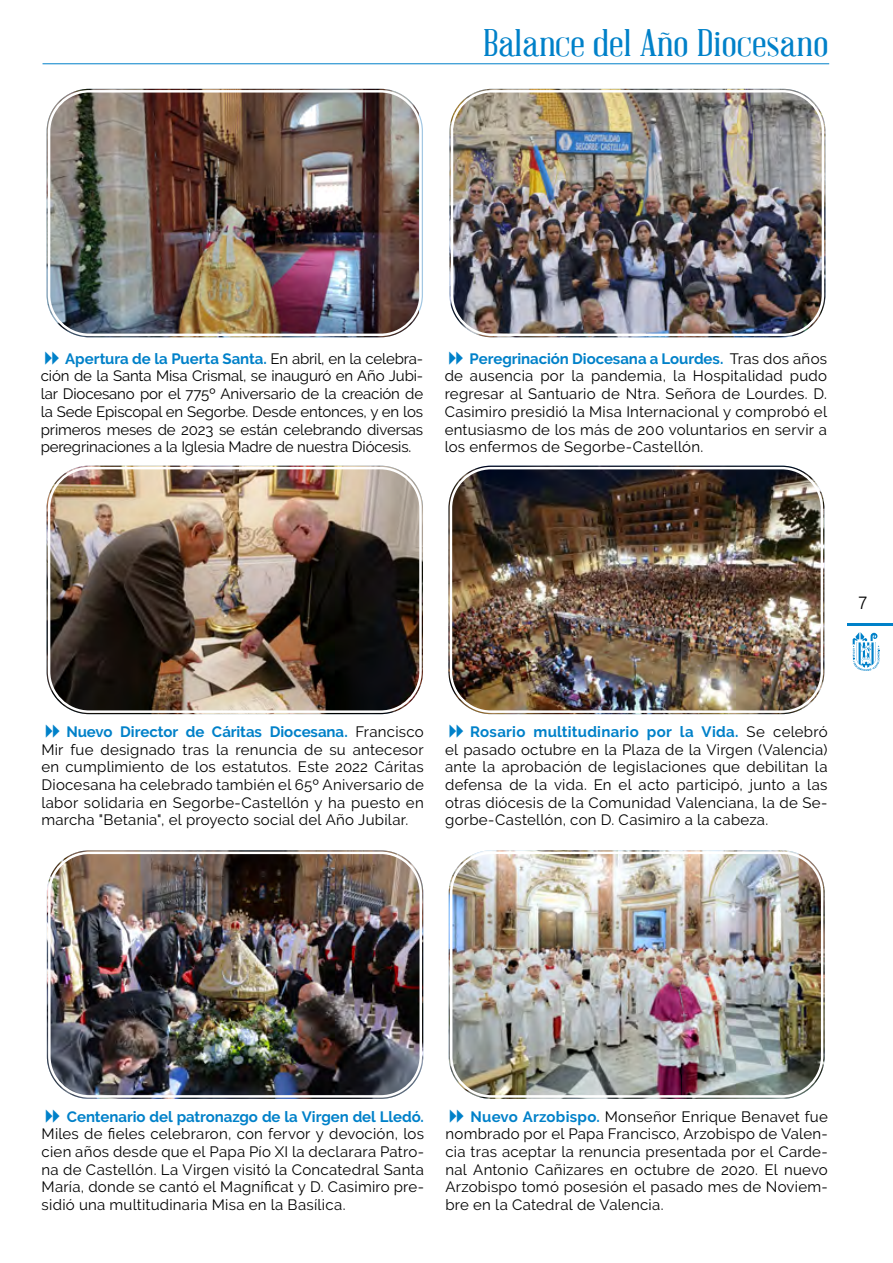
<style>
.page{position:relative;width:893px;height:1263px;background:#fff}
.page>*{position:absolute;margin:0;border:0;box-sizing:border-box;transform-origin:0 0}
.t1{font:37.5px "Abraham Lincoln";color:#0081c9;scale:1.2 1}
.t2{font:300 18px "Ubuntu";color:#000}
.t3{font:15px/17.7px "Raleway";letter-spacing:.015em;color:#000;text-align:justify}
.t4{font:700 15px "Raleway";letter-spacing:-.005em;color:#0081c9}
.s1{font-weight:700;color:#0081c9}
</style>
<div class="page">
<hr style="left:847px;top:624px;width:46px;height:2px;background:#0081c9">
<svg style="left:853px;top:632px;width:26px;height:39px"></svg>
<hr style="left:43px;top:63px;width:786px;height:1px;background:#0081c9">
<img style="left:47px;top:466px;width:376px;height:248px">
<div style="left:43px;top:462px;width:384px;height:256px;border:2px solid #fff;border-radius:45px"></div>
<div style="left:48px;top:467px;width:374px;height:246px;border:2px solid #fff;border-radius:40px"></div>
<img style="left:448px;top:466px;width:376px;height:248px">
<div style="left:445px;top:462px;width:383px;height:256px;border:2px solid #fff;border-radius:45px"></div>
<div style="left:450px;top:467px;width:373px;height:246px;border:2px solid #fff;border-radius:40px"></div>
<img style="left:47px;top:89px;width:372px;height:248px">
<div style="left:43px;top:85px;width:384px;height:256px;border:2px solid #fff;border-radius:45px"></div>
<div style="left:48px;top:90px;width:374px;height:246px;border:2px solid #fff;border-radius:40px"></div>
<img style="left:449px;top:89px;width:376px;height:248px">
<div style="left:446px;top:85px;width:383px;height:256px;border:2px solid #fff;border-radius:45px"></div>
<div style="left:451px;top:90px;width:373px;height:246px;border:2px solid #fff;border-radius:40px"></div>
<img style="left:47px;top:850px;width:376px;height:249px">
<div style="left:43px;top:846px;width:384px;height:256px;border:2px solid #fff;border-radius:45px"></div>
<div style="left:48px;top:851px;width:374px;height:246px;border:2px solid #fff;border-radius:40px"></div>
<img style="left:449px;top:850px;width:376px;height:249px">
<div style="left:445px;top:846px;width:383px;height:256px;border:2px solid #fff;border-radius:45px"></div>
<div style="left:450px;top:851px;width:373px;height:246px;border:2px solid #fff;border-radius:40px"></div>
<h1 class="t1" style="left:483px;top:23px;width:289px">Balance del Año Diocesano</h1>
<p class="t3" style="left:41px;top:350px;width:384px;text-indent:24px"><span class="s1">Apertura de la Puerta Santa.</span> En abril, en la celebra&shy;ción de la Santa Misa Crismal, se inauguró en Año Jubi&shy;lar Diocesano por el 775º Aniversario de la creación de la Sede Episcopal en Segorbe. Desde entonces, y en los primeros meses de 2023 se están celebrando diversas peregrinaciones a la Iglesia Madre de nuestra Diócesis.</p>
<p class="t3" style="left:445px;top:350px;width:384px;text-indent:25px"><span class="s1">Peregrinación Diocesana a Lourdes.</span> Tras dos años de ausencia por la pandemia, la Hospitalidad pudo regresar al Santuario de Ntra. Señora de Lourdes. D.<br>Casimiro presidió la Misa Internacional y comprobó el entusiasmo de los más de 200 voluntarios en servir a los enfermos de Segorbe-Castellón.</p>
<p class="t2" style="left:858px;top:591px;width:12px">7</p>
<p class="t3" style="left:41px;top:723px;width:384px;text-indent:25px"><span class="s1">Nuevo Director de Cáritas Diocesana.</span> Francisco Mir fue designado tras la renuncia de su antecesor en cumplimiento de los estatutos. Este 2022 Cáritas Diocesana ha celebrado también el 65º Aniversario de labor solidaria en Segorbe-Castellón y ha puesto en marcha "Betania", el proyecto social del Año Jubilar.</p>
<p class="t3" style="left:445px;top:723px;width:384px;text-indent:25px"><span class="s1">Rosario multitudinario por la Vida.</span> Se celebró el pasado octubre en la Plaza de la Virgen (Valencia) ante la aprobación de legislaciones que debilitan la defensa de la vida. En el acto participó, junto a las otras diócesis de la Comunidad Valenciana, la de Se&shy;gorbe-Castellón, con D. Casimiro a la cabeza.</p>
<p class="t4" style="left:67px;top:1108px;width:359px">Centenario del patronazgo de la Virgen del Lledó.</p>
<p class="t3" style="left:42px;top:1125px;width:384px">Miles de fieles celebraron, con fervor y devoción, los cien años desde que el Papa Pío XI la declarara Patro&shy;na de Castellón. La Virgen visitó la Concatedral Santa María, donde se cantó el Magníficat y D. Casimiro pre&shy;sidió una multitudinaria Misa en la Basílica.</p>
<p class="t3" style="left:445px;top:1107px;width:384px;text-indent:25px"><span class="s1">Nuevo Arzobispo.</span> Monseñor Enrique Benavet fue nombrado por el Papa Francisco, Arzobispo de Valen&shy;cia tras aceptar la renuncia presentada por el Carde&shy;nal Antonio Cañizares en octubre de 2020. El nuevo Arzobispo tomó posesión el pasado mes de Noviem&shy;bre en la Catedral de Valencia.</p>
</div>
